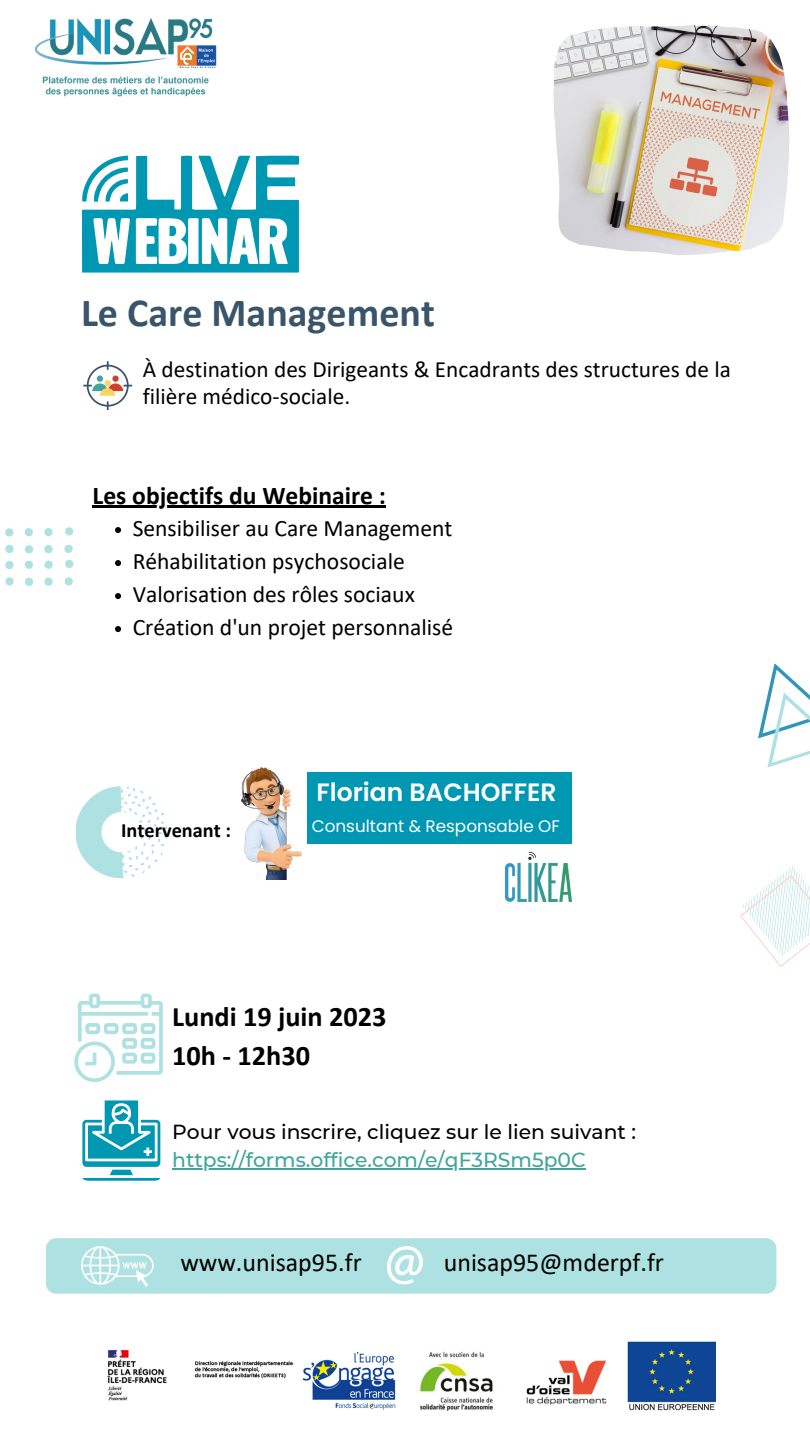
<style>
.page{position:relative;width:810px;height:1440px;background:#fff}
.page>*{position:absolute;margin:0;border:0;box-sizing:border-box;transform-origin:0 0}
.t1{font:700 40.1px "Calibri";color:#3a556a}
.t2{font:700 28.3px "Calibri";color:#000}
.t3{font:25.9px "Calibri";color:#000}
.t4{font:700 25.6px "Calibri";color:#000}
.t5{font:600 25.1px "Poppins";color:#fff}
.t6{font:23.6px "Calibri";color:#000}
.t7{font:23.3px/27px "Calibri";color:#000}
.t8{font:500 20.3px "Montserrat";color:#000}
.t9{font:500 20.3px "Montserrat";color:#3ea69b}
.t10{font:700 20.3px "Calibri";color:#000}
.t11{font:16.8px "Poppins";color:#fff}
</style>
<div class="page">
<svg style="left:740px;top:866px;width:70px;height:101px"></svg>
<div style="left:46px;top:1238px;width:730px;height:56px;background:#aee1e1;border-radius:10px"></div>
<svg style="left:74px;top:994px;width:89px;height:88px"></svg>
<svg style="left:75px;top:786px;width:93px;height:92px"></svg>
<svg style="left:758px;top:663px;width:52px;height:105px"></svg>
<svg style="left:5px;top:577px;width:9px;height:9px"></svg>
<svg style="left:25px;top:577px;width:9px;height:9px"></svg>
<svg style="left:44px;top:577px;width:9px;height:9px"></svg>
<svg style="left:64px;top:577px;width:9px;height:9px"></svg>
<svg style="left:44px;top:560px;width:9px;height:9px"></svg>
<svg style="left:24px;top:560px;width:9px;height:9px"></svg>
<svg style="left:5px;top:560px;width:9px;height:9px"></svg>
<svg style="left:5px;top:544px;width:9px;height:9px"></svg>
<svg style="left:25px;top:545px;width:8px;height:9px"></svg>
<svg style="left:44px;top:545px;width:9px;height:9px"></svg>
<svg style="left:64px;top:544px;width:10px;height:24px"></svg>
<svg style="left:65px;top:527px;width:9px;height:9px"></svg>
<svg style="left:44px;top:528px;width:9px;height:9px"></svg>
<svg style="left:24px;top:528px;width:9px;height:9px"></svg>
<svg style="left:5px;top:528px;width:9px;height:9px"></svg>
<img style="left:35px;top:19px;width:182px;height:78px">
<img style="left:108px;top:1341px;width:607px;height:70px">
<svg style="left:82px;top:1100px;width:78px;height:81px"></svg>
<svg style="left:81px;top:1246px;width:73px;height:41px"></svg>
<svg style="left:387px;top:1246px;width:36px;height:38px"></svg>
<svg style="left:83px;top:361px;width:49px;height:49px"></svg>
<img style="left:553px;top:25px;width:236px;height:230px">
<svg style="left:82px;top:155px;width:217px;height:118px"></svg>
<img style="left:241px;top:768px;width:60px;height:111px">
<div style="left:307px;top:773px;width:265px;height:71px;background:#0097b2"></div>
<img style="left:506px;top:853px;width:66px;height:49px">
<hr style="left:93px;top:506px;width:293px;height:2px;background:#000">
<hr style="left:172px;top:1168px;width:414px;height:2px;background:#3ea69b">
<svg style="left:115px;top:527px;width:6px;height:6px"></svg>
<svg style="left:115px;top:560px;width:6px;height:6px"></svg>
<svg style="left:115px;top:593px;width:6px;height:6px"></svg>
<svg style="left:115px;top:626px;width:6px;height:6px"></svg>
<p class="t1" style="left:81px;top:296px;width:355px">Le Care Management</p>
<p class="t7" style="left:143px;top:358px;width:590px">À destination des Dirigeants &amp; Encadrants des structures de la filière médico-sociale.</p>
<p class="t4" style="left:93px;top:485px;width:295px">Les objectifs du Webinaire :</p>
<p class="t6" style="left:133px;top:518px;width:321px">Sensibiliser au Care Management</p>
<p class="t6" style="left:133px;top:551px;width:274px">Réhabilitation psychosociale</p>
<p class="t6" style="left:133px;top:584px;width:284px">Valorisation des rôles sociaux</p>
<p class="t6" style="left:133px;top:617px;width:322px">Création d'un projet personnalisé</p>
<p class="t10" style="left:121px;top:822px;width:111px">Intervenant :</p>
<p class="t5" style="left:316px;top:774px;width:242px">Florian BACHOFFER</p>
<p class="t11" style="left:312px;top:814px;width:250px">Consultant &amp; Responsable OF</p>
<p class="t2" style="left:172px;top:1005px;width:216px">Lundi 19 juin 2023</p>
<p class="t2" style="left:172px;top:1044px;width:139px">10h - 12h30</p>
<p class="t8" style="left:172px;top:1119px;width:465px">Pour vous inscrire, cliquez sur le lien suivant :</p>
<p class="t9" style="left:172px;top:1147px;width:415px">https://forms.office.com/e/qF3RSm5p0C</p>
<p class="t3" style="left:180px;top:1252px;width:183px">www.unisap95.fr</p>
<p class="t3" style="left:444px;top:1252px;width:222px">unisap95@mderpf.fr</p>
</div>
